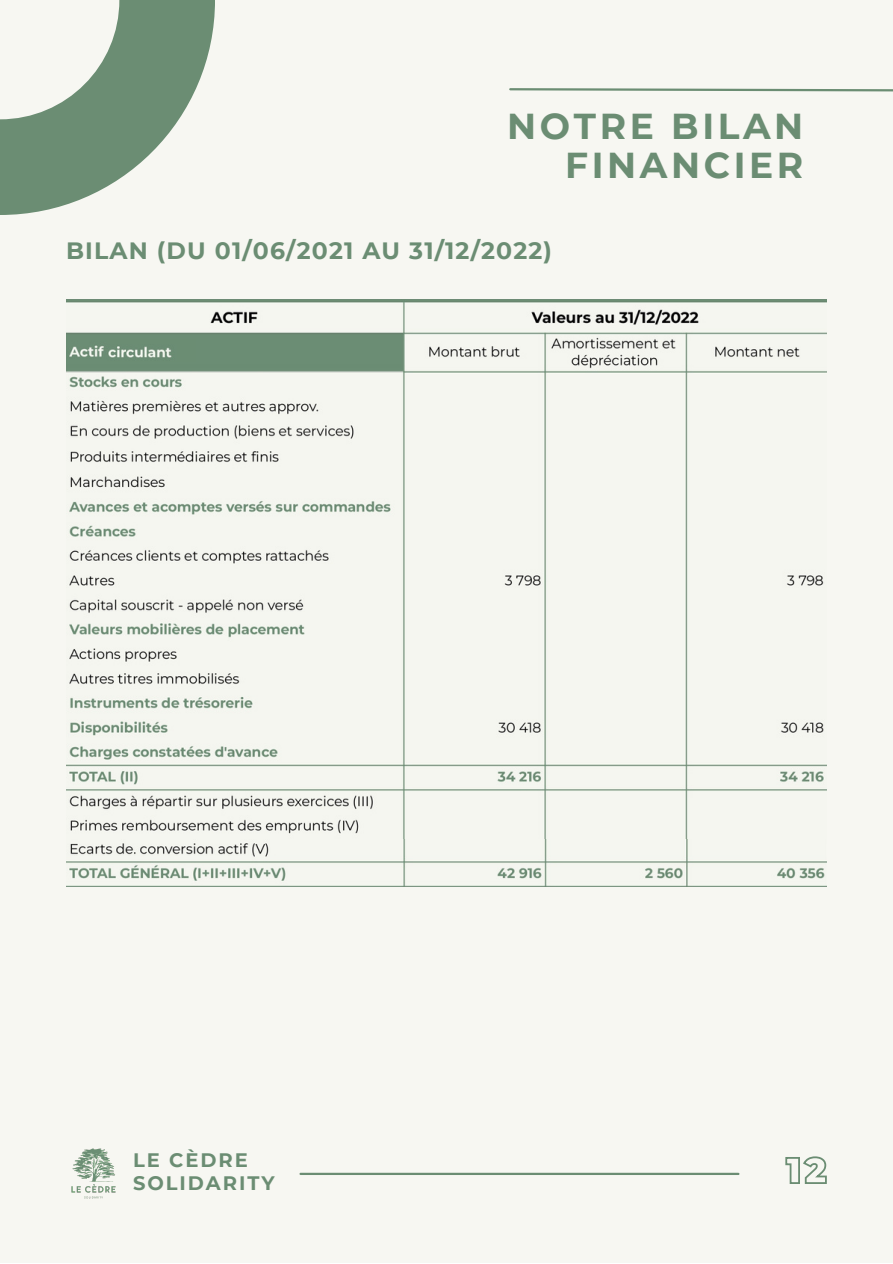
<style>
.page{position:relative;width:893px;height:1264px;background:#fff}
.page>*{position:absolute;margin:0;border:0;box-sizing:border-box;transform-origin:0 0}
.t1{font:700 36px/39.3px "Montserrat";letter-spacing:.1em;color:#6b8d73;text-align:right}
.t2{font:700 23.55px "Montserrat";letter-spacing:.05em;color:#6b8d73}
.t3{font:700 19.5px "Montserrat";letter-spacing:.1em;color:#6b8d73}
</style>
<div class="page">
<div style="left:0;top:0;width:892px;height:1262px;background:#f7f7f2"></div>
<svg style="left:0;top:0;width:214px;height:214px;fill:#6b8d73"></svg>
<svg style="left:509px;top:88px;width:383px;height:4px"></svg>
<hr style="left:300px;top:1172px;width:438px;height:2px;background:#6b8d73">
<img style="left:71px;top:1148px;width:45px;height:51px">
<img style="left:66px;top:373px;width:760px;height:513px">
<img style="left:66px;top:299px;width:760px;height:74px">
<div style="left:107px;top:339px;width:89px;height:22px;background:#6b8d73"></div>
<img style="left:108px;top:346px;width:64px;height:12px">
<svg style="left:785px;top:1156px;width:42px;height:28px"></svg>
<p class="t1" style="left:507px;top:106px;width:298px">NOTRE BILAN<br>FINANCIER</p>
<p class="t2" style="left:66px;top:236px;width:487px">BILAN (DU 01/06/2021 AU 31/12/2022)</p>
<p class="t3" style="left:133px;top:1147px;width:116px">LE CÈDRE</p>
<p class="t3" style="left:133px;top:1171px;width:143px">SOLIDARITY</p>
</div>
